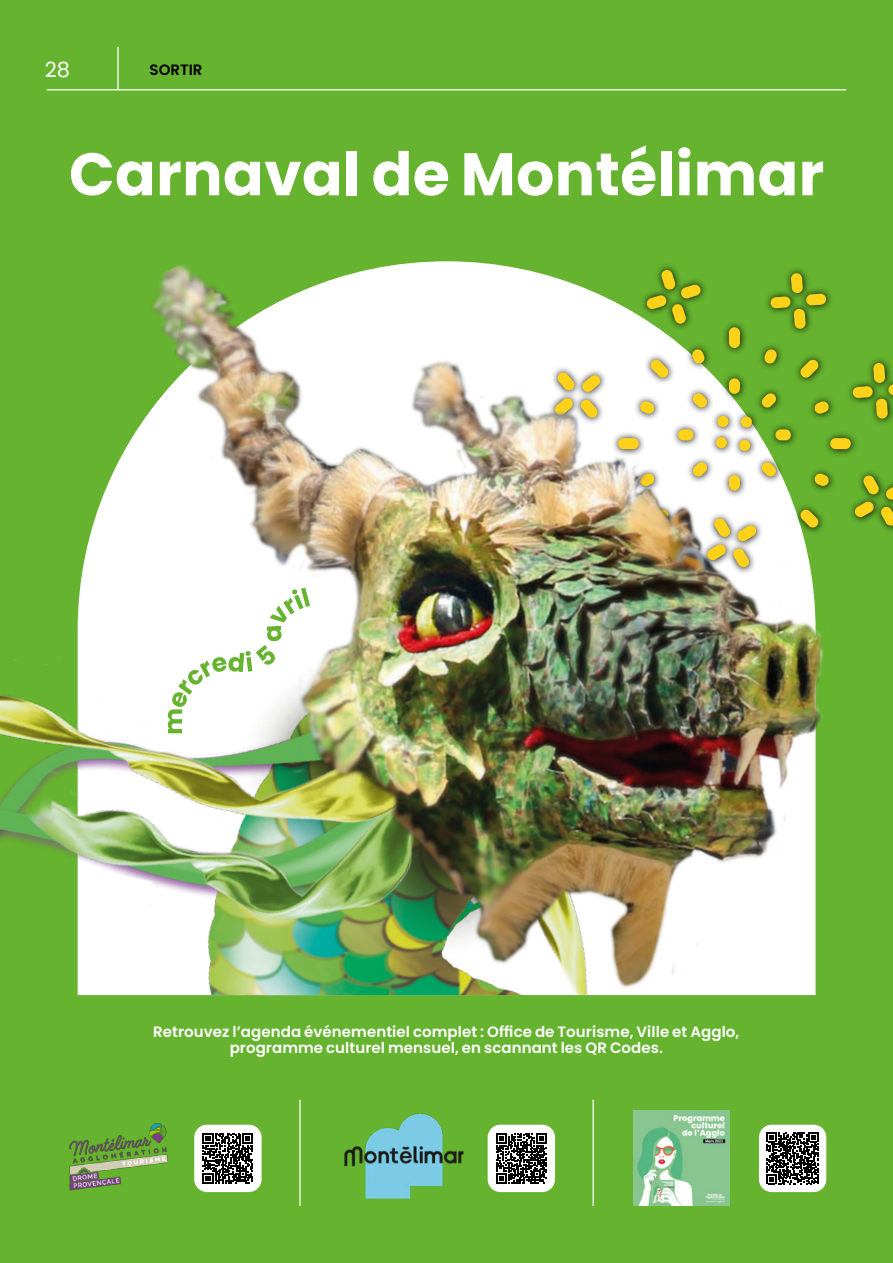
<style>
.page{position:relative;width:893px;height:1263px;background:#65b32e}
.page>*{position:absolute;margin:0;border:0;box-sizing:border-box;transform-origin:0 0}
.t1{font:700 60px "Poppins";letter-spacing:.005em;color:#fff}
.t2{font:21px "Poppins";color:#fff}
.t3{font:600 15px/16.5px "Poppins";letter-spacing:.005em;color:#fff;text-align:center}
.t4{font:600 15px "Poppins";color:#000}
</style>
<div class="page">
<svg style="left:47px;top:47px;width:799px;height:43px"></svg>
<img style="left:634px;top:1111px;width:95px;height:95px">
<img style="left:344px;top:1113px;width:120px;height:86px">
<hr style="left:299px;top:1100px;width:2px;height:106px;background:#fff">
<hr style="left:593px;top:1100px;width:1px;height:106px;background:#fff">
<img style="left:69px;top:1123px;width:99px;height:68px">
<div style="left:759px;top:1125px;width:67px;height:67px;background:#fff;border-radius:13px"></div>
<div style="left:488px;top:1125px;width:67px;height:67px;background:#fff;border-radius:13px"></div>
<div style="left:194px;top:1125px;width:68px;height:67px;background:#fff;border-radius:13px"></div>
<svg style="left:496px;top:1133px;width:51px;height:51px"></svg>
<svg style="left:203px;top:1133px;width:50px;height:51px"></svg>
<svg style="left:767px;top:1132px;width:51px;height:52px"></svg>
<div style="left:830px;top:438px;width:21px;height:11px;background:#ffd21a;border-radius:6px"></div>
<svg style="left:852px;top:363px;width:41px;height:56px"></svg>
<svg style="left:854px;top:475px;width:39px;height:51px"></svg>
<img style="left:0;top:261px;width:839px;height:734px">
<svg style="left:168px;top:588px;width:142px;height:145px;background:#eef5e9"></svg>
<h2 class="t2" style="left:45px;top:57px;width:27px">28</h2>
<p class="t4" style="left:150px;top:61px;width:54px">SORTIR</p>
<h1 class="t1" style="left:69px;top:139px;width:757px">Carnaval de Montélimar</h1>
<p class="t3" style="left:153px;top:1023px;width:588px">Retrouvez l’agenda événementiel complet : Office de Tourisme, Ville et Agglo, programme culturel mensuel, en scannant les QR Codes.</p>
</div>
